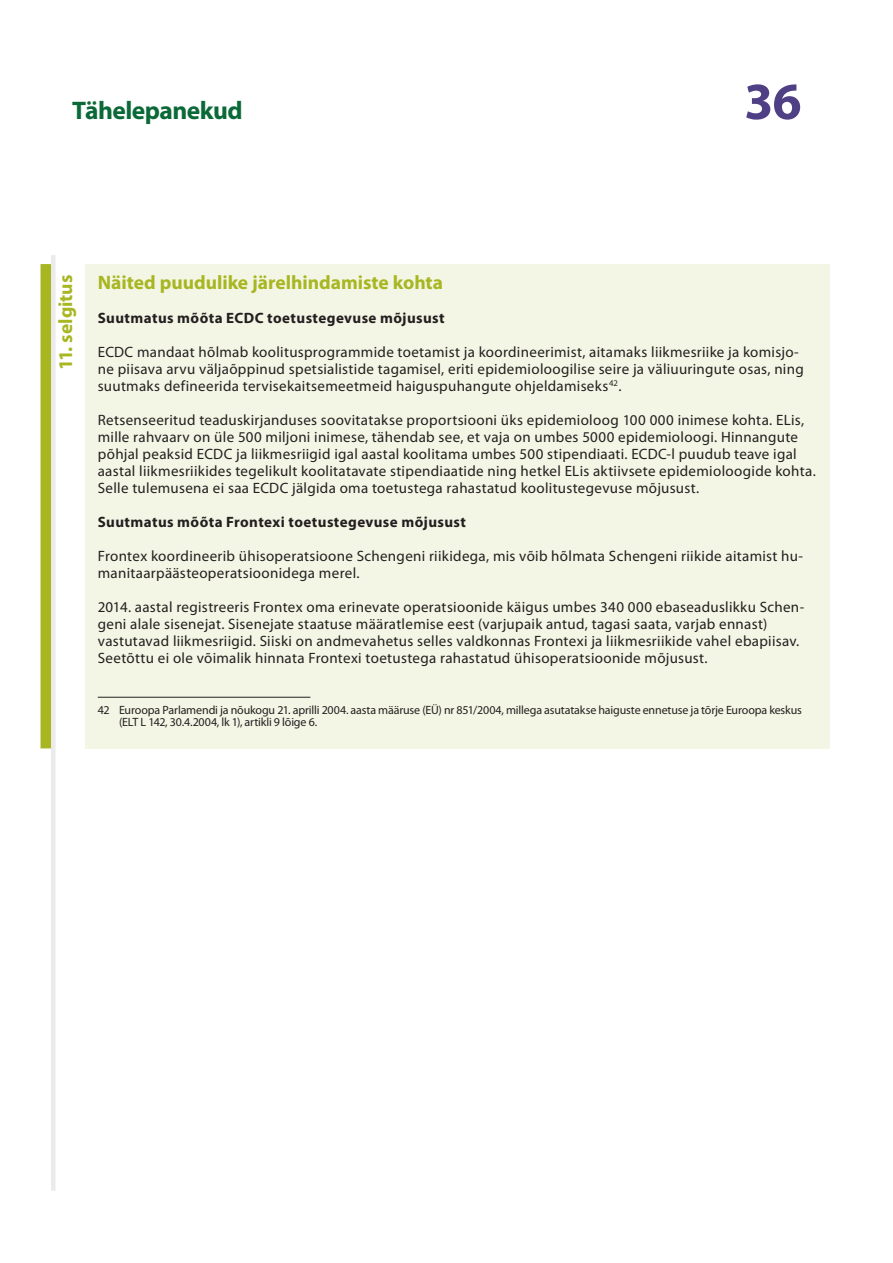
<style>
.page{position:relative;width:893px;height:1263px;background:#fff}
.page>*{position:absolute;margin:0;border:0;box-sizing:border-box;transform-origin:0 0}
.t1{font:700 52.5px "Myriad Pro";color:#4f4085}
.t2{font:700 25.5px "Myriad Pro";letter-spacing:-.025em;color:#0b6938}
.F_02_-_BOX_TITRE_COL{font:700 19.5px "Myriad Pro";letter-spacing:-.005em;color:#a7b621}
.F_01_-_GREEN_BOX_NUM{font:700 19.5px "Myriad Pro";color:#a7b621}
.F_04_-_BOX_TEXTE{font:15px/17px "Myriad Pro";letter-spacing:.02em;color:#231f20}
.F_03_-_BOX_TITRE_COL{font:700 15px "Myriad Pro";letter-spacing:.025em;color:#231f20}
.E_08_-_CHAP__FOOTNOT{font:12px/12px "Myriad Pro";letter-spacing:-.015em;color:#231f20}
</style>
<div class="page">
<div style="left:51px;top:255px;width:5px;height:936px;background:#ebebeb"></div>
<div style="left:85px;top:264px;width:744px;height:484px;background:#f4f6e5"></div>
<div style="left:41px;top:264px;width:10px;height:484px;background:#a7b621"></div>
<hr style="left:98px;top:697px;width:212px;height:1px;background:#231f20">
<h2 class="t2" style="left:72px;top:94px;width:172px">Tähelepanekud</h2>
<h1 class="t1" style="left:744px;top:67px;width:59px">36</h1>
<p class="F_01_-_GREEN_BOX_NUM" style="left:53px;top:370px;width:97px;rotate:-90deg">11. selgitus</p>
<p class="F_02_-_BOX_TITRE_COL" style="left:98px;top:270px;width:347px">Näited puudulike järelhindamiste kohta</p>
<p class="F_03_-_BOX_TITRE_COL" style="left:98px;top:308px;width:348px">Suutmatus mõõta ECDC toetustegevuse mõjusust</p>
<p class="F_04_-_BOX_TEXTE" style="left:98px;top:343px;width:707px">ECDC mandaat hõlmab koolitusprogrammide toetamist ja koordineerimist, aitamaks liikmesriike ja komisjo&shy;ne piisava arvu väljaõppinud spetsialistide tagamisel, eriti epidemioloogilise seire ja väliuuringute osas, ning suutmaks defineerida tervisekaitsemeetmeid haiguspuhangute ohjeldamiseks<sup>42</sup>.</p>
<p class="F_04_-_BOX_TEXTE" style="left:98px;top:411px;width:719px">Retsenseeritud teaduskirjanduses soovitatakse proportsiooni üks epidemioloog 100 000 inimese kohta. ELis, mille rahvaarv on üle 500 miljoni inimese, tähendab see, et vaja on umbes 5000 epidemioloogi. Hinnangute põhjal peaksid ECDC ja liikmesriigid igal aastal koolitama umbes 500 stipendiaati. ECDC-l puudub teave igal aastal liikmesriikides tegelikult koolitatavate stipendiaatide ning hetkel ELis aktiivsete epidemioloogide kohta.<br>Selle tulemusena ei saa ECDC jälgida oma toetustega rahastatud koolitustegevuse mõjusust.</p>
<p class="F_03_-_BOX_TITRE_COL" style="left:98px;top:512px;width:370px">Suutmatus mõõta Frontexi toetustegevuse mõjusust</p>
<p class="F_04_-_BOX_TEXTE" style="left:98px;top:548px;width:707px">Frontex koordineerib ühisoperatsioone Schengeni riikidega, mis võib hõlmata Schengeni riikide aitamist hu&shy;manitaarpäästeoperatsioonidega merel.</p>
<p class="F_04_-_BOX_TEXTE" style="left:98px;top:599px;width:708px">2014. aastal registreeris Frontex oma erinevate operatsioonide käigus umbes 340 000 ebaseaduslikku Schen&shy;geni alale sisenejat. Sisenejate staatuse määratlemise eest (varjupaik antud, tagasi saata, varjab ennast) vastutavad liikmesriigid. Siiski on andmevahetus selles valdkonnas Frontexi ja liikmesriikide vahel ebapiisav.<br>Seetõttu ei ole võimalik hinnata Frontexi toetustega rahastatud ühisoperatsioonide mõjusust.</p>
<p class="E_08_-_CHAP__FOOTNOT" style="left:119px;top:703px;width:684px;text-indent:-21px">42 Euroopa Parlamendi ja nõukogu 21. aprilli 2004. aasta määruse (EÜ) nr 851/2004, millega asutatakse haiguste ennetuse ja tõrje Euroopa keskus (ELT L 142, 30.4.2004, lk 1), artikli 9 lõige 6.</p>
</div>
